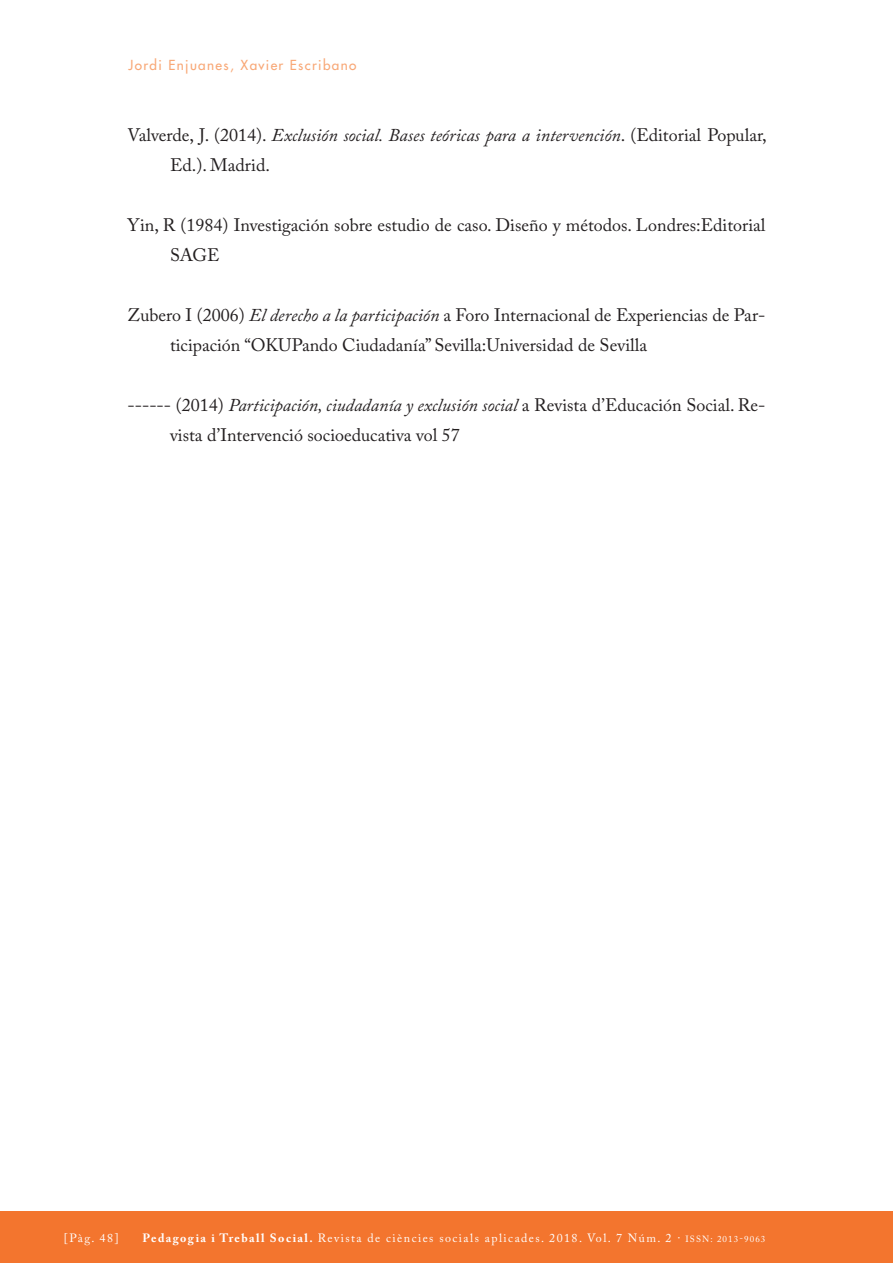
<style>
.page{position:relative;width:893px;height:1263px;background:#fff}
.page>*{position:absolute;margin:0;border:0;box-sizing:border-box;transform-origin:0 0}
.TEXT_COMU{font:18px/30px "Adobe Caslon Pro";color:#231f20}
.CAPÇALERA_ESQUERRA{font:13.5px "Futura";letter-spacing:.1em;color:#f8a877}
.t1{font:12px "Adobe Caslon Pro";letter-spacing:.12em;color:#fff}
.s1{font-style:italic}
.s2{font-weight:700}
.s3{font-size:9px}
</style>
<div class="page">
<div style="left:0;top:1212px;width:893px;height:51px;background:#f3752e"></div>
<p class="CAPÇALERA_ESQUERRA" style="left:129px;top:57px;width:229px">Jordi Enjuanes, Xavier Escribano</p>
<p class="TEXT_COMU" style="left:170px;top:120px;width:598px;text-indent:-43px">Valverde, J. (2014). <span class="s1">Exclusión social. Bases teóricas para a intervención</span>. (Editorial Popular,<br>Ed.). Madrid.</p>
<p class="TEXT_COMU" style="left:170px;top:210px;width:597px;text-indent:-43px">Yin, R (1984) Investigación sobre estudio de caso. Diseño y métodos. Londres:Editorial<br>SAGE</p>
<p class="TEXT_COMU" style="left:170px;top:300px;width:597px;text-indent:-43px">Zubero I (2006) <span class="s1">El derecho a la participación</span> a Foro Internacional de Experiencias de Par&shy;ticipación “OKUPando Ciudadanía” Sevilla:Universidad de Sevilla</p>
<p class="TEXT_COMU" style="left:170px;top:390px;width:597px;text-indent:-43px">------ (2014) <span class="s1">Participación, ciudadanía y exclusión social</span> a Revista d’Educación Social. Re&shy;vista d’Intervenció socioeducativa vol 57</p>
<p class="t1" style="left:64px;top:1231px;width:56px">[Pàg. 48]</p>
<p class="t1" style="left:143px;top:1231px;width:624px"><span class="s2">Pedagogia i Treball Social.</span> Revista de ciències socials aplicades. 2018. Vol. 7 Núm. 2 · <span class="s3">ISSN: 2013-9063</span></p>
</div>
